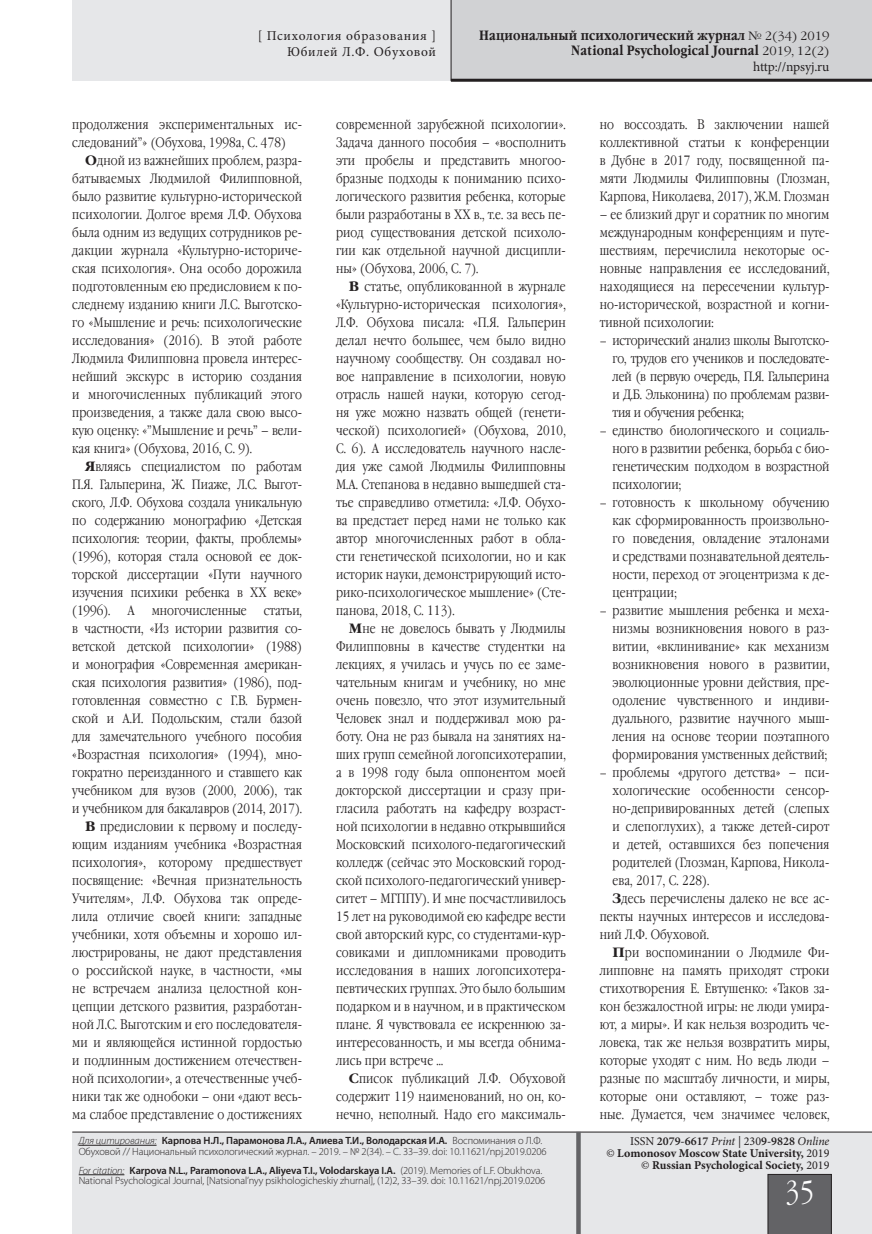
<style>
.page{position:relative;width:872px;height:1234px;background:#fff}
.page>*{position:absolute;margin:0;border:0;box-sizing:border-box;transform-origin:0 0}
.t1{font:30px "Garamond Narrow C";color:#fff}
.Main_text{font:13.5px/18px "Garamond Narrow C";letter-spacing:.01em;color:#231f20;text-align:justify}
.t2{font:700 13.5px/15px "Garamond Narrow C";letter-spacing:.01em;color:#231f20;text-align:right}
.t3{font:13.5px/16.2px "Minion Pro";letter-spacing:.05em;color:#231f20;text-align:right}
.t4{font:13.5px "Minion Pro";letter-spacing:-.015em;color:#231f20}
.t5{font:700 12px/12px "Minion Pro";color:#231f20;text-align:right}
.t6{font:300 10.5px/10.5px "Myriad Pro";letter-spacing:-.01em;color:#231f20}
.s1{font-family:"Garamond C";font-weight:400;font-size:12px}
.s2{font-family:"Garamond C";font-weight:700}
.s3{font-style:italic}
.s4{font-weight:600}
.s5{font-family:"Minion Pro"}
.s6{font-weight:400}
.s7{font-weight:400;font-style:italic}
</style>
<div class="page">
<div style="left:72px;top:0;width:800px;height:81px;background:#e6e7e9"></div>
<div style="left:451px;top:0;width:421px;height:81px;background:#d1d2d4"></div>
<div style="left:72px;top:1132px;width:800px;height:101px;background:#e6e7e9"></div>
<hr style="left:72px;top:1131px;width:800px;height:1px;background:#231f20">
<div style="left:767px;top:1173px;width:64px;height:60px;background:#636366"></div>
<hr style="left:451px;top:79px;width:421px;height:3px;background:#231f20">
<div style="left:576px;top:1131px;width:5px;height:102px;background:#636366"></div>
<hr style="left:451px;top:0;width:1px;height:81px;background:#231f20">
<hr style="left:79px;top:1144px;width:78px;height:1px;background:#231f20">
<hr style="left:79px;top:1174px;width:45px;height:1px;background:#231f20">
<p class="t3" style="left:258px;top:27px;width:180px">[ Психология образования ]<br>Юбилей Л.Ф. Обуховой</p>
<p class="t2" style="left:479px;top:28px;width:352px">Национальный психологический журнал <span class="s1">№ 2(34) 2019<br></span>National Psychological Journal <span class="s1">2019, 12(2)</span></p>
<p class="t4" style="left:753px;top:57px;width:78px">http://npsyj.ru</p>
<p class="Main_text" style="left:72px;top:115px;width:231px">продолжения экспериментальных ис&shy;следований”» (Обухова, 1998а, С. 478)</p>
<p class="Main_text" style="left:72px;top:151px;width:231px;text-indent:13px"><span class="s2">О</span>дной из важнейших проблем, разра&shy;батываемых Людмилой Филипповной, было развитие культурно-исторической психологии. Долгое время Л.Ф. Обухова была одним из ведущих сотрудников ре&shy;дакции журнала «Культурно-историче&shy;ская психология». Она особо дорожила подготовленным ею предисловием к по&shy;следнему изданию книги Л.С. Выготско&shy;го «Мышление и речь: психологические исследования» (2016). В этой работе Людмила Филипповна провела интерес&shy;нейший экскурс в историю создания и многочисленных публикаций этого произведения, а также дала свою высо&shy;кую оценку: «”Мышление и речь” – вели&shy;кая книга» (Обухова, 2016, С. 9).</p>
<p class="Main_text" style="left:72px;top:457px;width:231px;text-indent:13px"><span class="s2">Я</span>вляясь специалистом по работам П.Я. Гальперина, Ж. Пиаже, Л.С. Выгот&shy;ского, Л.Ф. Обухова создала уникальную по содержанию монографию «Детская психология: теории, факты, проблемы» (1996), которая стала основой ее док&shy;торской диссертации «Пути научного изучения психики ребенка в ХХ веке» (1996).</p>
<p class="Main_text" style="left:127px;top:601px;width:9px">А</p>
<p class="Main_text" style="left:152px;top:601px;width:96px">многочисленные</p>
<p class="Main_text" style="left:72px;top:601px;width:231px;text-indent:191px">статьи, в частности, «Из истории развития со&shy;ветской детской психологии» (1988) и монография «Современная американ&shy;ская психология развития» (1986), под&shy;готовленная совместно с Г.В. Бурмен&shy;ской и А.И. Подольским, стали базой для замечательного учебного пособия «Возрастная психология» (1994), мно&shy;гократно переизданного и ставшего как учебником для вузов (2000, 2006), так и учебником для бакалавров (2014, 2017).</p>
<p class="Main_text" style="left:72px;top:817px;width:231px;text-indent:13px"><span class="s2">В</span> предисловии к первому и последу&shy;ющим изданиям учебника «Возрастная психология», которому предшествует посвящение: «Вечная признательность Учителям», Л.Ф. Обухова так опреде&shy;лила отличие своей книги: западные учебники, хотя объемны и хорошо ил&shy;люстрированы, не дают представления о российской науке, в частности, «мы не встречаем анализа целостной кон&shy;цепции детского развития, разработан&shy;ной Л.С. Выготским и его последователя&shy;ми и являющейся истинной гордостью и подлинным достижением отечествен&shy;ной психологии», а отечественные учеб&shy;ники так же однобоки – они «дают весь&shy;ма слабое представление о достижениях</p>
<p class="Main_text" style="left:336px;top:115px;width:231px">современной зарубежной психологии».<br>Задача данного пособия – «восполнить эти пробелы и представить многоо&shy;бразные подходы к пониманию психо&shy;логического развития ребенка, которые были разработаны в ХХ в., т.е. за весь пе&shy;риод существования детской психоло&shy;гии как отдельной научной дисципли&shy;ны» (Обухова, 2006, С. 7).</p>
<p class="Main_text" style="left:336px;top:277px;width:231px;text-indent:13px"><span class="s2">В</span> статье, опубликованной в журнале «Культурно-историческая психология», Л.Ф. Обухова писала: «П.Я. Гальперин делал нечто большее, чем было видно научному сообществу. Он создавал но&shy;вое направление в психологии, новую отрасль нашей науки, которую сегод&shy;ня уже можно назвать общей (генети&shy;ческой) психологией» (Обухова, 2010, С. 6). А исследователь научного насле&shy;дия уже самой Людмилы Филипповны М.А. Степанова в недавно вышедшей ста&shy;тье справедливо отметила: «Л.Ф. Обухо&shy;ва предстает перед нами не только как автор многочисленных работ в обла&shy;сти генетической психологии, но и как историк науки, демонстрирующий исто&shy;рико-психологическое мышление» (Сте&shy;панова, 2018, С. 113).</p>
<p class="Main_text" style="left:336px;top:619px;width:231px;text-indent:13px"><span class="s2">М</span>не не довелось бывать у Людмилы Филипповны в качестве студентки на лекциях, я училась и учусь по ее заме&shy;чательным книгам и учебнику, но мне очень повезло, что этот изумительный Человек знал и поддерживал мою ра&shy;боту. Она не раз бывала на занятиях на&shy;ших групп семейной логопсихотерапии, а в 1998 году была оппонентом моей докторской диссертации и сразу при&shy;гласила работать на кафедру возраст&shy;ной психологии в недавно открывшийся Московский психолого-педагогический колледж (сейчас это Московский город&shy;ской психолого-педагогический универ&shy;ситет – МГППУ). И мне посчастливилось 15 лет на руководимой ею кафедре вести свой авторский курс, со студентами-кур&shy;совиками и дипломниками проводить исследования в наших логопсихотера&shy;певтических группах. Это было большим подарком и в научном, и в практическом плане. Я чувствовала ее искреннюю за&shy;интересованность, и мы всегда обнима&shy;лись при встрече …</p>
<p class="Main_text" style="left:336px;top:1069px;width:231px;text-indent:13px"><span class="s2">С</span>писок публикаций Л.Ф. Обуховой содержит 119 наименований, но он, ко&shy;нечно, неполный. Надо его максималь-</p>
<p class="t6" style="left:79px;top:1134px;width:469px"><span class="s3">Для цитирования:</span> <span class="s4">Карпова Н.Л., Парамонова Л.А., Алиева Т.И., Володарская И.А.</span> Воспоминания о Л.Ф.<br>Обуховой // Национальный психологический журнал. – 2019. – № 2(34). – С. 33–39. doi: 10.11621/npj.2019.0206</p>
<p class="t6" style="left:79px;top:1164px;width:468px"><span class="s3">For citation:</span> <span class="s4">Karpova N.L., Paramonova L.A., Aliyeva T.I., Volodarskaya I.A.</span> (2019). Memories of L.F. Obukhova.<br>National Psychological Journal, [Natsional’nyy psikhologicheskiy zhurnal], (12)2, 33–39. doi: 10.11621/npj.2019.0206</p>
<p class="Main_text" style="left:600px;top:115px;width:231px">но воссоздать. В заключении нашей коллективной статьи к конференции в Дубне в 2017 году, посвященной па&shy;мяти Людмилы Филипповны (Глозман, Карпова, Николаева, 2017), Ж.М. Глозман</p>
<p class="Main_text" style="left:600px;top:205px;width:231px">– ее близкий друг и соратник по многим международным конференциям и путе&shy;шествиям, перечислила некоторые ос&shy;новные направления ее исследований, находящиеся на пересечении культур&shy;но-исторической, возрастной и когни&shy;тивной психологии:</p>
<p class="Main_text" style="left:612px;top:331px;width:218px;text-indent:-13px"><span class="s5">–</span> исторический анализ школы Выготско&shy;го, трудов его учеников и последовате&shy;лей (в первую очередь, П.Я. Гальперина и Д.Б. Эльконина) по проблемам разви&shy;тия и обучения ребенка;</p>
<p class="Main_text" style="left:612px;top:421px;width:218px;text-indent:-13px"><span class="s5">–</span> единство биологического и социаль&shy;ного в развитии ребенка, борьба с био&shy;генетическим подходом в возрастной психологии;</p>
<p class="Main_text" style="left:612px;top:493px;width:218px;text-indent:-13px"><span class="s5">–</span> готовность к школьному обучению как сформированность произвольно&shy;го поведения, овладение эталонами и средствами познавательной деятель&shy;ности, переход от эгоцентризма к де&shy;центрации;</p>
<p class="Main_text" style="left:612px;top:601px;width:218px;text-indent:-13px"><span class="s5">–</span> развитие мышления ребенка и меха&shy;низмы возникновения нового в раз&shy;витии, «вклинивание» как механизм возникновения нового в развитии, эволюционные уровни действия, пре&shy;одоление чувственного и индиви&shy;дуального, развитие научного мыш&shy;ления на основе теории поэтапного формирования умственных действий;</p>
<p class="Main_text" style="left:612px;top:763px;width:218px;text-indent:-13px"><span class="s5">–</span> проблемы «другого детства» – пси&shy;хологические особенности сенсор&shy;но-депривированных детей (слепых и слепоглухих), а также детей-сирот и детей, оставшихся без попечения родителей (Глозман, Карпова, Никола&shy;ева, 2017, С. 228).</p>
<p class="Main_text" style="left:600px;top:889px;width:231px;text-indent:13px"><span class="s2">З</span>десь перечислены далеко не все ас&shy;пекты научных интересов и исследова&shy;ний Л.Ф. Обуховой.</p>
<p class="Main_text" style="left:600px;top:943px;width:231px;text-indent:13px"><span class="s2">П</span>ри воспоминании о Людмиле Фи&shy;липповне на память приходят строки стихотворения Е. Евтушенко: «Таков за&shy;кон безжалостной игры: не люди умира&shy;ют, а миры». И как нельзя возродить че&shy;ловека, так же нельзя возвратить миры, которые уходят с ним. Но ведь люди – разные по масштабу личности, и миры, которые они оставляют, – тоже раз&shy;ные. Думается, чем значимее человек,</p>
<p class="t5" style="left:606px;top:1134px;width:225px"><span class="s6">ISSN</span> <span class="s4">2079-6617</span> <span class="s7">Print</span> <span class="s6">| 230</span><span class="s4">9-9828</span> <span class="s7">Online<br>©</span> Lomonosov Moscow State University, <span class="s6">2019 ©</span> Russian Psychological Society, <span class="s6">2019</span></p>
<h1 class="t1" style="left:785px;top:1175px;width:31px">35</h1>
</div>
